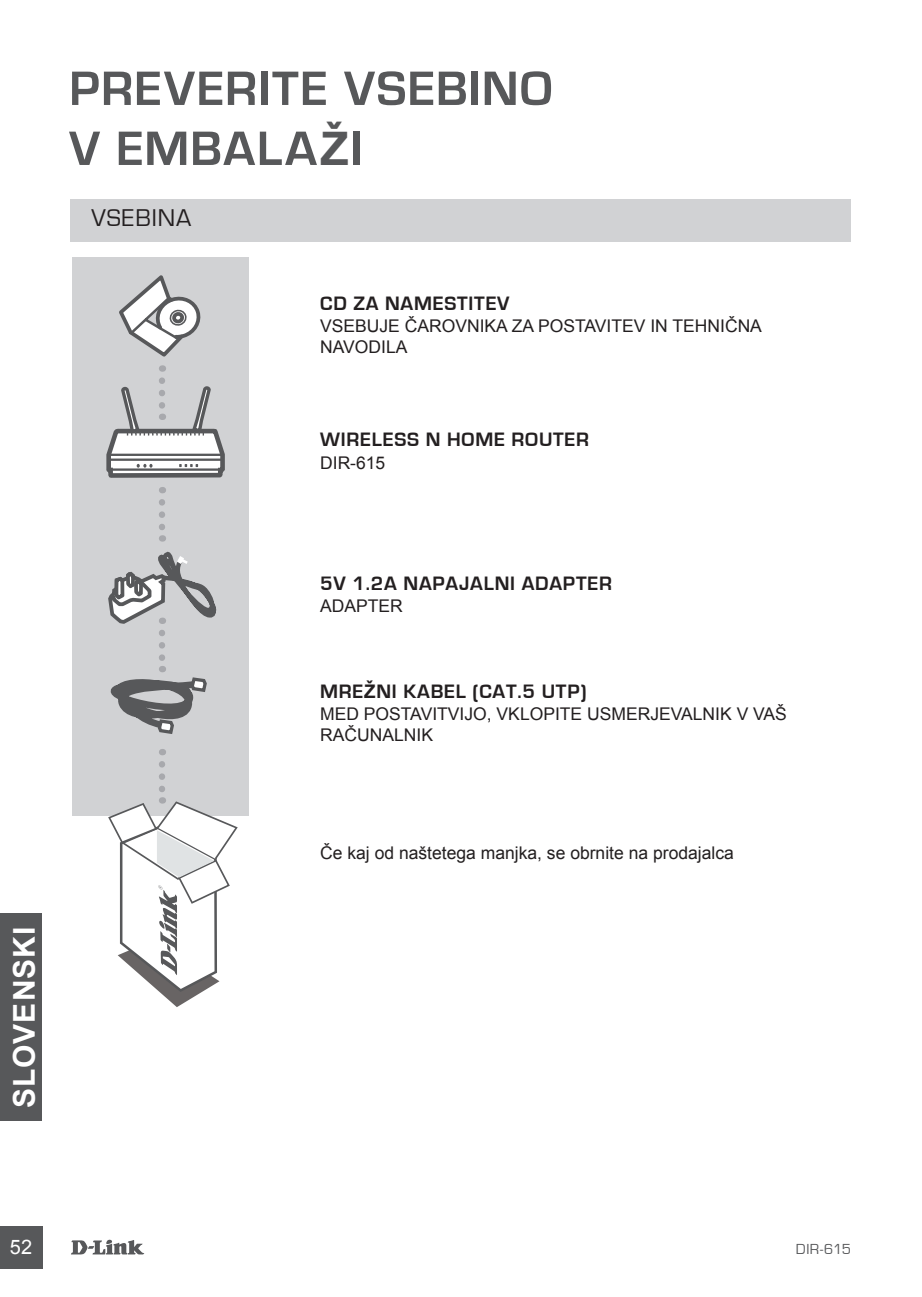
<style>
.page{position:relative;width:922px;height:1297px;background:#fff}
.page>*{position:absolute;margin:0;border:0;box-sizing:border-box;transform-origin:0 0}
.t1{font:700 50px/60px "Eurostile";letter-spacing:.03em;color:#57585a}
.t2{font:700 30px "Arial";letter-spacing:.035em;color:#fff}
.t3{font:25px "Eurostile";letter-spacing:.04em;color:#231f20}
.t4{font:700 20px "Eurostile";letter-spacing:.04em;color:#231f20}
.t5{font:20px "Arial";color:#fff}
.t6{font:17.5px/21px "Arial";color:#231f20}
.t7{font:15px "Eurostile";letter-spacing:.01em;color:#57585a}
.s1{font-family:"Arial";font-size:46.25px}
.s2{font-family:"Arial";font-size:18.75px}
</style>
<div class="page">
<svg style="left:71px;top:1239px;width:73px;height:15px"></svg>
<div style="left:0;top:1226px;width:43px;height:43px;background:#57585a"></div>
<div style="left:0;top:913px;width:42px;height:207px;background:#57585a"></div>
<div style="left:71px;top:199px;width:779px;height:43px;background:#d1d2d4"></div>
<div style="left:73px;top:257px;width:176px;height:558px;background:#d1d2d4"></div>
<svg style="left:159px;top:502px;width:6px;height:40px"></svg>
<svg style="left:108px;top:551px;width:109px;height:73px"></svg>
<svg style="left:110px;top:633px;width:97px;height:101px"></svg>
<svg style="left:108px;top:764px;width:130px;height:243px"></svg>
<svg style="left:119px;top:275px;width:82px;height:97px"></svg>
<svg style="left:106px;top:381px;width:119px;height:112px"></svg>
<h1 class="t1" style="left:69px;top:59px;width:484px">PREVERITE VSEBINO<br>V EMBALA<span class="s1">Ž</span>I</h1>
<h3 class="t3" style="left:92px;top:204px;width:101px">VSEBINA</h3>
<h2 class="t2" style="left:4px;top:1108px;width:183px;rotate:-90deg">SLOVENSKI</h2>
<p class="t4" style="left:320px;top:292px;width:191px">CD ZA NAMESTITEV</p>
<p class="t6" style="left:320px;top:316px;width:443px">VSEBUJE ČAROVNIKA ZA POSTAVITEV IN TEHNIČNA<br>NAVODILA</p>
<p class="t4" style="left:320px;top:429px;width:270px">WIRELESS N HOME ROUTER</p>
<p class="t6" style="left:320px;top:452px;width:67px">DIR-615</p>
<p class="t4" style="left:320px;top:572px;width:293px">5V 1.2A NAPAJALNI ADAPTER</p>
<p class="t6" style="left:320px;top:596px;width:84px">ADAPTER</p>
<p class="t4" style="left:320px;top:680px;width:268px">MRE<span class="s2">Ž</span>NI KABEL (CAT.5 UTP)</p>
<p class="t6" style="left:320px;top:704px;width:468px">MED POSTAVITVIJO, VKLOPITE USMERJEVALNIK V VAŠ<br>RAČUNALNIK</p>
<p class="t6" style="left:320px;top:842px;width:415px">Če kaj od naštetega manjka, se obrnite na prodajalca</p>
<p class="t5" style="left:10px;top:1234px;width:24px">52</p>
<p class="t7" style="left:795px;top:1241px;width:57px">DIR-615</p>
</div>
